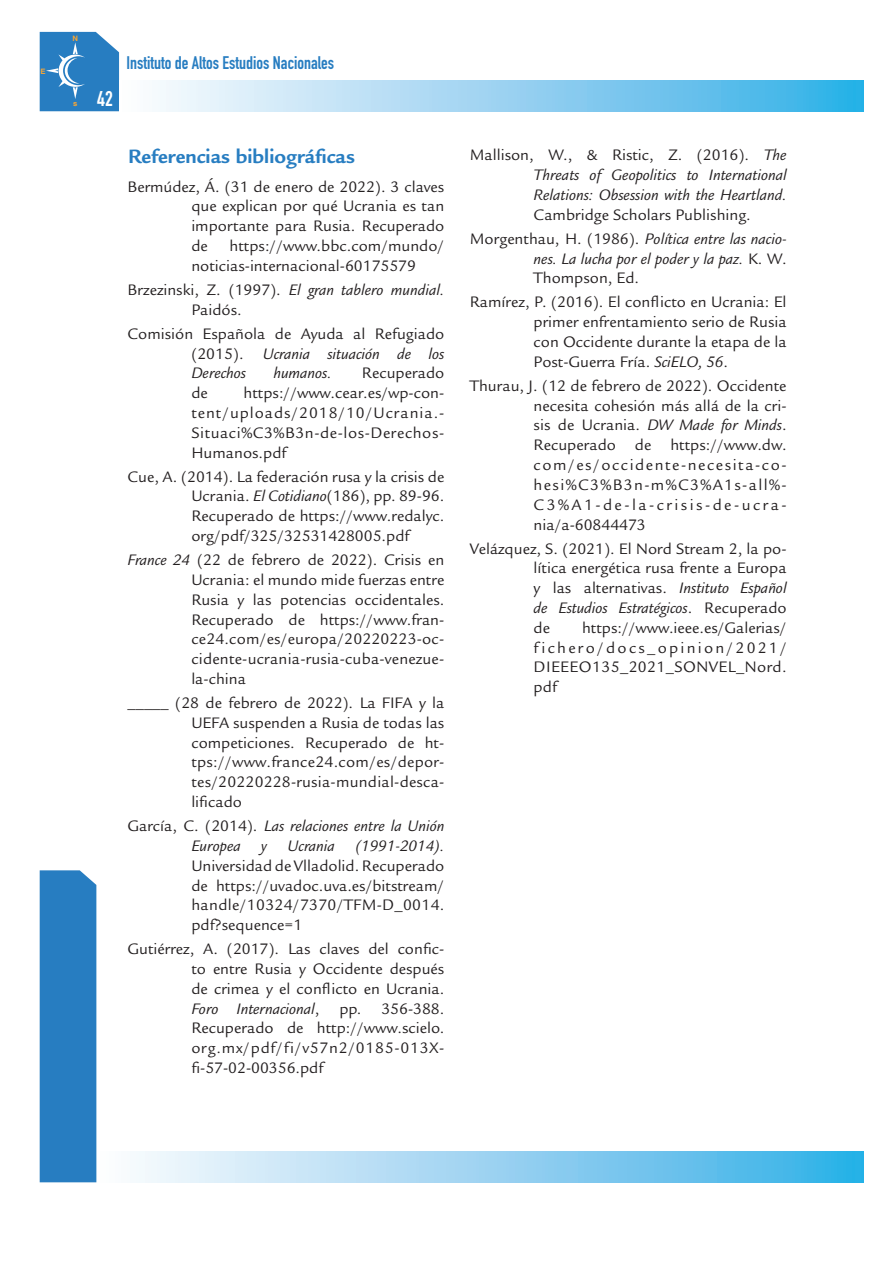
<style>
.page{position:relative;width:893px;height:1263px;background:#fff}
.page>*{position:absolute;margin:0;border:0;box-sizing:border-box;transform-origin:0 0}
.t1{font:700 21px "Legacy Sans Std";color:#277dc1}
.t2{font:21px "DIN Engschrift Std";color:#fff}
.t3{font:18px "DIN Engschrift Std";color:#277dc1}
.t4{font:16.5px/19.8px "Legacy Sans Std";color:#231f20;text-align:justify}
.t5{font:italic 16.5px/19.8px "Legacy Sans Std";color:#231f20;text-align:right}
.t6{font:700 7.5px "Helvetica";color:#faa633}
.s1{font-style:italic}
.s2{font-style:normal}
</style>
<div class="page">
<div style="left:119px;top:81px;width:745px;height:30px;background:linear-gradient(to right,#fffbfe,#32aee6)"></div>
<div style="left:96px;top:1152px;width:768px;height:30px;background:linear-gradient(to right,#fffbfe,#32aee6)"></div>
<div style="left:40px;top:870px;width:56px;height:312px;background:#277dc1"></div>
<svg style="left:40px;top:32px;width:79px;height:79px;background:#3b89c6"></svg>
<p class="t6" style="left:40px;top:65px;width:7px">E</p>
<p class="t6" style="left:73px;top:33px;width:7px">N</p>
<p class="t6" style="left:73px;top:97px;width:6px">s</p>
<p class="t2" style="left:97px;top:87px;width:17px">42</p>
<p class="t3" style="left:126px;top:52px;width:209px">Instituto de Altos Estudios Nacionales</p>
<p class="t1" style="left:128px;top:145px;width:229px">Referencias bibliográficas</p>
<p class="t4" style="left:191px;top:177px;width:255px;text-indent:-64px">Bermúdez, Á. (31 de enero de 2022). 3 claves que explican por qué Ucrania es tan importante para Rusia. Recuperado de</p>
<p class="t4" style="left:191px;top:236px;width:254px;text-indent:38px">https://www.bbc.com/mundo/ noticias-internacional-60175579</p>
<p class="t4" style="left:191px;top:280px;width:254px;text-indent:-64px">Brzezinski, Z. (1997). <span class="s1">El gran tablero mundial.<br></span>Paidós.</p>
<p class="t4" style="left:191px;top:324px;width:255px;text-indent:-64px">Comisión Española de Ayuda al Refugiado (2015). <span class="s1">Ucrania situación de los Derechos</span></p>
<p class="t5" style="left:273px;top:364px;width:60px">humanos.</p>
<p class="t4" style="left:362px;top:363px;width:84px">Recuperado</p>
<p class="t4" style="left:191px;top:383px;width:255px;text-indent:52px">https://www.cear.es/wp-con&shy;tent/uploads/2018/10/Ucrania.- Situaci%C3%B3n-de-los-Derechos-Humanos.pdf</p>
<p class="t4" style="left:191px;top:467px;width:255px;text-indent:-64px">Cue, A. (2014). La federación rusa y la crisis de Ucrania. <span class="s1">El Cotidiano</span>(186), pp. 89-96.<br>Recuperado de https://www.redalyc. org/pdf/325/32531428005.pdf</p>
<p class="t4" style="left:191px;top:550px;width:255px;text-indent:-64px"><span class="s1">France 24</span> (22 de febrero de 2022). Crisis en Ucrania: el mundo mide fuerzas entre Rusia y las potencias occidentales.<br>Recuperado de https://www.fran&shy;ce24.com/es/europa/20220223-oc&shy;cidente-ucrania-rusia-cuba-venezue&shy;la-china</p>
<p class="t4" style="left:191px;top:693px;width:255px;text-indent:-64px">_____ (28 de febrero de 2022). La FIFA y la UEFA suspenden a Rusia de todas las competiciones. Recuperado de ht&shy;tps://www.france24.com/es/depor&shy;tes/20220228-rusia-mundial-desca&shy;lificado</p>
<p class="t5" style="left:128px;top:816px;width:318px"><span class="s2">García, C. (2014).</span> Las relaciones entre la Unión<br>Europea y Ucrania (1991-2014).</p>
<p class="t4" style="left:191px;top:856px;width:255px">Universidad de Vlladolid. Recuperado de https://uvadoc.uva.es/bitstream/ handle/10324/7370/TFM-D_0014. pdf?sequence=1</p>
<p class="t4" style="left:191px;top:939px;width:255px;text-indent:-64px">Gutiérrez, A. (2017). Las claves del confic&shy;to entre Rusia y Occidente después de crimea y el conflicto en Ucrania.<br><span class="s1">Foro Internacional</span>, pp. 356-388.<br>Recuperado de http://www.scielo. org.mx/pdf/fi/v57n2/0185-013X&shy;fi-57-02-00356.pdf</p>
<p class="t4" style="left:191px;top:383px;width:18px">de</p>
<p class="t5" style="left:534px;top:146px;width:255px;text-align:justify;text-indent:-64px"><span class="s2">Mallison, W., &amp; Ristic, Z. (2016).</span> The Threats of Geopolitics to International Relations: Obsession with the Heartland.</p>
<p class="t4" style="left:470px;top:203px;width:318px;line-height:24px;text-indent:64px">Cambridge Scholars Publishing.<br>Morgenthau, H. (1986). <span class="s1">Política entre las nacio-</span></p>
<p class="t5" style="left:534px;top:249px;width:254px;text-align:left">nes. La lucha por el poder y la paz. <span class="s2">K. W.<br>Thompson, Ed.</span></p>
<p class="t4" style="left:534px;top:292px;width:255px;text-indent:-64px">Ramírez, P. (2016). El conflicto en Ucrania: El primer enfrentamiento serio de Rusia con Occidente durante la etapa de la Post-Guerra Fría. <span class="s1">SciELO, 56</span>.</p>
<p class="t4" style="left:534px;top:376px;width:255px;text-indent:-64px">Thurau, J. (12 de febrero de 2022). Occidente necesita cohesión más allá de la cri&shy;sis de Ucrania. <span class="s1">DW Made for Minds</span>.<br>Recuperado de https://www.dw. com/es/occidente-necesita-co&shy;hesi%C3%B3n-m%C3%A1s-all%- C3%A1-de-la-crisis-de-ucra&shy;nia/a-60844473</p>
<p class="t4" style="left:534px;top:539px;width:255px;text-indent:-64px">Velázquez, S. (2021). El Nord Stream 2, la po&shy;lítica energética rusa frente a Europa y las alternativas. <span class="s1">Instituto Español de Estudios Estratégicos</span>. Recuperado de</p>
<p class="t4" style="left:534px;top:618px;width:255px;text-indent:48px">https://www.ieee.es/Galerias/ fichero/docs_opinion/2021/ DIEEEO135_2021_SONVEL_Nord. pdf</p>
</div>
